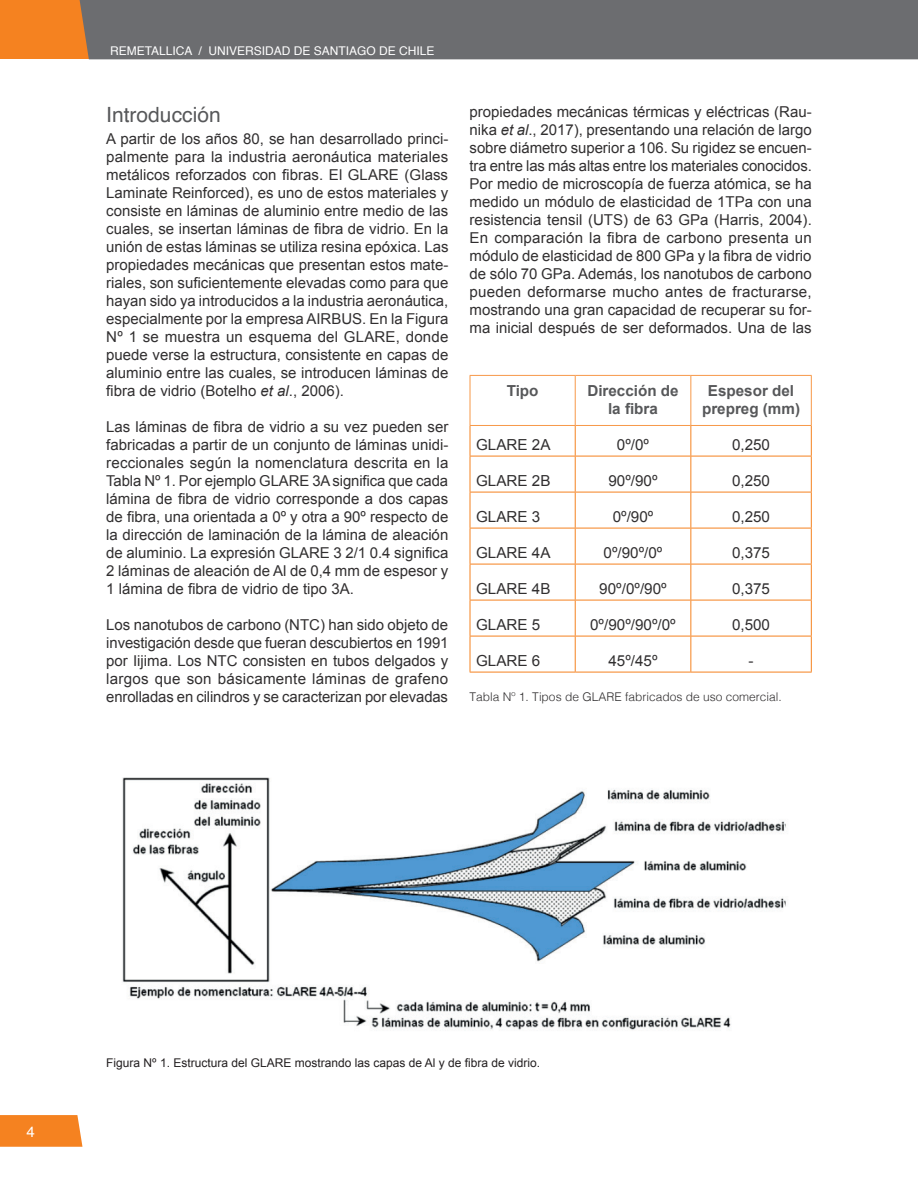
<style>
.page{position:relative;width:918px;height:1188px;background:#fff}
.page>*{position:absolute;margin:0;border:0;box-sizing:border-box;transform-origin:0 0}
.Subtitulo_Articulo{font:21px "Helvetica";color:#57585a}
.contenidos{font:15.15px "Arial";color:#312f30}
.contenidos-2{font:700 15.15px/18.3px "Arial";color:#57585a;text-align:center}
.contenidos-3{font:15px/18px "Arial";color:#312f30;text-align:justify}
.t1{font:15px "Helvetica";color:#fff}
.Pie_de_Foto{font:12px "Arial";color:#231f20}
.Pie_de_foto{font:300 12px "Helvetica";color:#312f30}
.t2{font:12px "Helvetica";color:#fff}
.s1{font-style:italic}
</style>
<div class="page">
<div style="left:0;top:0;width:89px;height:59px;background:#f58220"></div>
<div style="left:79px;top:0;width:839px;height:59px;background:#6c6d70"></div>
<svg style="left:0;top:1115px;width:82px;height:32px;background:#f58627"></svg>
<img style="left:122px;top:777px;width:664px;height:253px">
<hr style="left:470px;top:426px;width:1px;height:30px;background:#f58220">
<hr style="left:575px;top:426px;width:1px;height:30px;background:#f58220">
<hr style="left:690px;top:426px;width:1px;height:30px;background:#f58220">
<hr style="left:811px;top:426px;width:1px;height:30px;background:#f58220">
<hr style="left:470px;top:456px;width:105px;height:1px;background:#f58220">
<hr style="left:470px;top:456px;width:1px;height:36px;background:#f58220">
<hr style="left:575px;top:456px;width:116px;height:1px;background:#f58220">
<hr style="left:575px;top:456px;width:1px;height:36px;background:#f58220">
<hr style="left:691px;top:456px;width:121px;height:1px;background:#f58220">
<hr style="left:690px;top:456px;width:1px;height:36px;background:#f58220">
<hr style="left:811px;top:456px;width:1px;height:36px;background:#f58220">
<hr style="left:470px;top:492px;width:105px;height:1px;background:#f58220">
<hr style="left:470px;top:492px;width:1px;height:36px;background:#f58220">
<hr style="left:575px;top:492px;width:116px;height:1px;background:#f58220">
<hr style="left:575px;top:492px;width:1px;height:36px;background:#f58220">
<hr style="left:691px;top:492px;width:121px;height:1px;background:#f58220">
<hr style="left:690px;top:492px;width:1px;height:36px;background:#f58220">
<hr style="left:811px;top:492px;width:1px;height:36px;background:#f58220">
<hr style="left:470px;top:528px;width:105px;height:1px;background:#f58220">
<hr style="left:470px;top:528px;width:1px;height:36px;background:#f58220">
<hr style="left:575px;top:528px;width:116px;height:1px;background:#f58220">
<hr style="left:575px;top:528px;width:1px;height:36px;background:#f58220">
<hr style="left:691px;top:528px;width:121px;height:1px;background:#f58220">
<hr style="left:690px;top:528px;width:1px;height:36px;background:#f58220">
<hr style="left:811px;top:528px;width:1px;height:36px;background:#f58220">
<hr style="left:470px;top:564px;width:105px;height:1px;background:#f58220">
<hr style="left:470px;top:564px;width:1px;height:36px;background:#f58220">
<hr style="left:575px;top:564px;width:116px;height:1px;background:#f58220">
<hr style="left:575px;top:564px;width:1px;height:36px;background:#f58220">
<hr style="left:691px;top:564px;width:121px;height:1px;background:#f58220">
<hr style="left:690px;top:564px;width:1px;height:36px;background:#f58220">
<hr style="left:811px;top:564px;width:1px;height:36px;background:#f58220">
<hr style="left:470px;top:600px;width:105px;height:1px;background:#f58220">
<hr style="left:470px;top:600px;width:1px;height:36px;background:#f58220">
<hr style="left:575px;top:600px;width:116px;height:1px;background:#f58220">
<hr style="left:575px;top:600px;width:1px;height:36px;background:#f58220">
<hr style="left:691px;top:600px;width:121px;height:1px;background:#f58220">
<hr style="left:690px;top:600px;width:1px;height:36px;background:#f58220">
<hr style="left:811px;top:600px;width:1px;height:36px;background:#f58220">
<hr style="left:470px;top:636px;width:105px;height:1px;background:#f58220">
<hr style="left:470px;top:636px;width:1px;height:36px;background:#f58220">
<hr style="left:575px;top:636px;width:116px;height:1px;background:#f58220">
<hr style="left:575px;top:636px;width:1px;height:36px;background:#f58220">
<hr style="left:691px;top:636px;width:121px;height:1px;background:#f58220">
<hr style="left:690px;top:636px;width:1px;height:36px;background:#f58220">
<hr style="left:811px;top:636px;width:1px;height:36px;background:#f58220">
<hr style="left:470px;top:672px;width:105px;height:1px;background:#f58220">
<hr style="left:575px;top:672px;width:116px;height:1px;background:#f58220">
<hr style="left:691px;top:672px;width:121px;height:1px;background:#f58220">
<hr style="left:470px;top:375px;width:105px;height:1px;background:#f79848">
<hr style="left:470px;top:376px;width:1px;height:49px;background:#f79848">
<hr style="left:575px;top:375px;width:116px;height:1px;background:#f79848">
<hr style="left:575px;top:376px;width:1px;height:49px;background:#f79848">
<hr style="left:691px;top:375px;width:121px;height:1px;background:#f79848">
<hr style="left:690px;top:376px;width:1px;height:49px;background:#f79848">
<hr style="left:811px;top:376px;width:1px;height:49px;background:#f79848">
<hr style="left:470px;top:425px;width:105px;height:1px;background:#f79848">
<hr style="left:575px;top:425px;width:116px;height:1px;background:#f79848">
<hr style="left:691px;top:425px;width:121px;height:1px;background:#f79848">
<p class="t2" style="left:110px;top:41px;width:326px">REMETALLICA / UNIVERSIDAD DE SANTIAGO DE CHILE</p>
<p class="Subtitulo_Articulo" style="left:106px;top:98px;width:116px">Introducción</p>
<p class="contenidos-3" style="left:106px;top:130px;width:344px">A partir de los años 80, se han desarrollado princi&shy;palmente para la industria aeronáutica materiales metálicos reforzados con fibras. El GLARE (Glass Laminate Reinforced), es uno de estos materiales y consiste en láminas de aluminio entre medio de las cuales, se insertan láminas de fibra de vidrio. En la unión de estas láminas se utiliza resina epóxica. Las propiedades mecánicas que presentan estos mate&shy;riales, son suficientemente elevadas como para que hayan sido ya introducidos a la industria aeronáutica, especialmente por la empresa AIRBUS. En la Figura Nº 1 se muestra un esquema del GLARE, donde puede verse la estructura, consistente en capas de aluminio entre las cuales, se introducen láminas de fibra de vidrio (Botelho <span class="s1">et al</span>., 2006).</p>
<p class="contenidos-3" style="left:106px;top:418px;width:344px">Las láminas de fibra de vidrio a su vez pueden ser fabricadas a partir de un conjunto de láminas unidi&shy;reccionales según la nomenclatura descrita en la Tabla Nº 1. Por ejemplo GLARE 3A significa que cada lámina de fibra de vidrio corresponde a dos capas de fibra, una orientada a 0º y otra a 90º respecto de la dirección de laminación de la lámina de aleación de aluminio. La expresión GLARE 3 2/1 0.4 significa 2 láminas de aleación de Al de 0,4 mm de espesor y 1 lámina de fibra de vidrio de tipo 3A.</p>
<p class="contenidos-3" style="left:106px;top:616px;width:344px">Los nanotubos de carbono (NTC) han sido objeto de investigación desde que fueran descubiertos en 1991 por Iijima. Los NTC consisten en tubos delgados y largos que son básicamente láminas de grafeno enrolladas en cilindros y se caracterizan por elevadas</p>
<p class="contenidos-3" style="left:470px;top:103px;width:344px">propiedades mecánicas térmicas y eléctricas (Rau&shy;nika <span class="s1">et al</span>., 2017), presentando una relación de largo sobre diámetro superior a 106. Su rigidez se encuen&shy;tra entre las más altas entre los materiales conocidos.<br>Por medio de microscopía de fuerza atómica, se ha medido un módulo de elasticidad de 1TPa con una resistencia tensil (UTS) de 63 GPa (Harris, 2004).<br>En comparación la fibra de carbono presenta un módulo de elasticidad de 800 GPa y la fibra de vidrio de sólo 70 GPa. Además, los nanotubos de carbono pueden deformarse mucho antes de fracturarse, mostrando una gran capacidad de recuperar su for&shy;ma inicial después de ser deformados. Una de las</p>
<p class="contenidos-2" style="left:507px;top:382px;width:33px">Tipo</p>
<p class="contenidos-2" style="left:587px;top:382px;width:93px">Dirección de la fibra</p>
<p class="contenidos-2" style="left:702px;top:382px;width:100px">Espesor del prepreg (mm)</p>
<p class="contenidos" style="left:476px;top:435px;width:76px">GLARE 2A</p>
<p class="contenidos" style="left:617px;top:435px;width:34px">0º/0º</p>
<p class="contenidos" style="left:732px;top:435px;width:40px">0,250</p>
<p class="contenidos" style="left:476px;top:471px;width:76px">GLARE 2B</p>
<p class="contenidos" style="left:608px;top:471px;width:51px">90º/90º</p>
<p class="contenidos" style="left:732px;top:471px;width:40px">0,250</p>
<p class="contenidos" style="left:476px;top:507px;width:66px">GLARE 3</p>
<p class="contenidos" style="left:613px;top:507px;width:42px">0º/90º</p>
<p class="contenidos" style="left:732px;top:507px;width:40px">0,250</p>
<p class="contenidos" style="left:476px;top:543px;width:76px">GLARE 4A</p>
<p class="contenidos" style="left:604px;top:543px;width:60px">0º/90º/0º</p>
<p class="contenidos" style="left:732px;top:543px;width:40px">0,375</p>
<p class="contenidos" style="left:476px;top:579px;width:76px">GLARE 4B</p>
<p class="contenidos" style="left:599px;top:579px;width:69px">90º/0º/90º</p>
<p class="contenidos" style="left:732px;top:579px;width:40px">0,375</p>
<p class="contenidos" style="left:476px;top:615px;width:66px">GLARE 5</p>
<p class="contenidos" style="left:590px;top:615px;width:87px">0º/90º/90º/0º</p>
<p class="contenidos" style="left:732px;top:615px;width:40px">0,500</p>
<p class="contenidos" style="left:476px;top:651px;width:66px">GLARE 6</p>
<p class="contenidos" style="left:608px;top:651px;width:51px">45º/45º</p>
<p class="contenidos" style="left:749px;top:651px;width:7px">-</p>
<p class="Pie_de_foto" style="left:470px;top:686px;width:314px">Tabla Nº 1. Tipos de GLARE fabricados de uso comercial.</p>
<p class="t1" style="left:27px;top:1120px;width:10px">4</p>
<p class="Pie_de_Foto" style="left:106px;top:1055px;width:435px">Figura Nº 1. Estructura del GLARE mostrando las capas de Al y de fibra de vidrio.</p>
</div>
